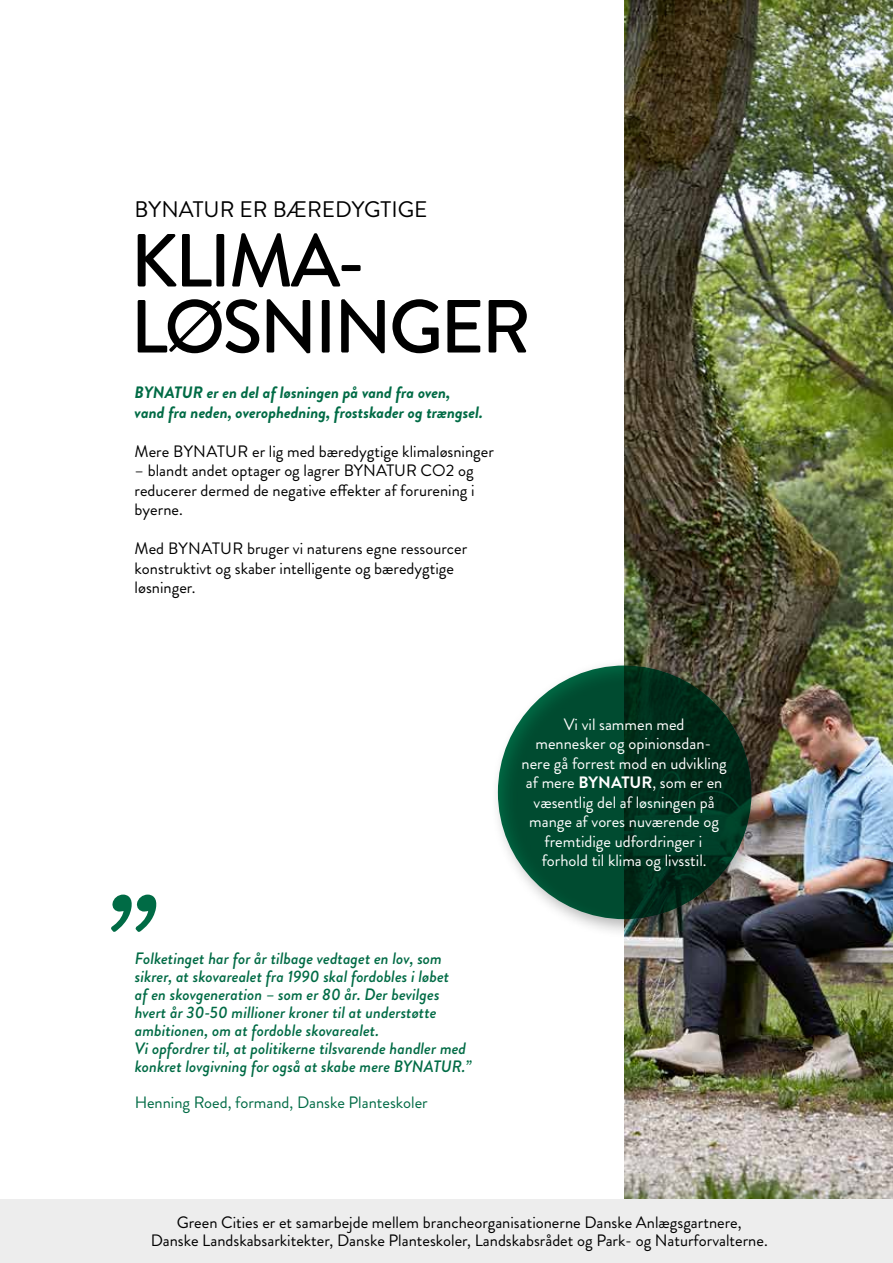
<style>
.page{position:relative;width:893px;height:1263px;background:#fff}
.page>*{position:absolute;margin:0;border:0;box-sizing:border-box;transform-origin:0 0}
.t1{font:italic 700 127.5px "Brandon Grotesque";color:#006b45}
.t2{font:500 75px/66px "Brandon Grotesque";letter-spacing:-.04em;color:#000}
.t3{font:22.5px "Brandon Grotesque";color:#000}
.t4{font:16.5px/19.5px "Brandon Grotesque";color:#000;text-align:justify}
.t5{font:italic 500 16.5px/18px "Brandon Grotesque";color:#006b45}
.t6{font:16.5px/19.5px "Brandon Grotesque";color:#fff;text-align:center}
.t7{font:italic 700 16.5px/19.5px "Brandon Grotesque";color:#006b45}
.t8{font:16.5px "Brandon Grotesque";color:#006b45}
.s1{font-weight:700}
</style>
<div class="page">
<img style="left:625px;top:0;width:268px;height:1199px">
<div style="left:490px;top:657px;width:282px;height:282px;background:#000;opacity:.3"></div>
<svg style="left:498px;top:665px;width:253px;height:254px;background:#003e27"></svg>
<div style="left:0;top:1199px;width:893px;height:64px;background:#ededed"></div>
<h3 class="t3" style="left:135px;top:194px;width:294px">BYNATUR ER BÆREDYGTIGE</h3>
<h2 class="t2" style="left:130px;top:229px;width:402px">KLIMA-<br>LØSNINGER</h2>
<p class="t7" style="left:135px;top:383px;width:350px">BYNATUR er en del af løsningen på vand fra oven, vand fra neden, overophedning, frostskader og trængsel.</p>
<p class="t4" style="left:135px;top:441px;width:361px">Mere BYNATUR er lig med bæredygtige klimaløsninger</p>
<p class="t4" style="left:135px;top:461px;width:341px">– blandt andet optager og lagrer BYNATUR CO2 og reducerer dermed de negative effekter af forurening i byerne.</p>
<p class="t4" style="left:135px;top:539px;width:334px;text-align:left">Med BYNATUR bruger vi naturens egne ressourcer konstruktivt og skaber intelligente og bæredygtige løsninger.</p>
<h1 class="t1" style="left:95px;top:852px;width:83px">”</h1>
<p class="t5" style="left:135px;top:949px;width:338px">Folketinget har for år tilbage vedtaget en lov, som sikrer, at skovarealet fra 1990 skal fordobles i løbet<br>af en skovgeneration – som er 80 år. Der bevilges hvert år 30-50 millioner kroner til at understøtte ambitionen, om at fordoble skovarealet.<br>Vi opfordrer til, at politikerne tilsvarende handler med konkret lovgivning for også at skabe mere BYNATUR.”</p>
<p class="t8" style="left:135px;top:1091px;width:294px">Henning Roed, formand, Danske Planteskoler</p>
<p class="t6" style="left:521px;top:715px;width:207px">Vi vil sammen med<br>mennesker og opinionsdan&shy;nere gå forrest mod en udvikling af mere <span class="s1">BYNATUR</span>, som er en væsentlig del af løsningen på mange af vores nuværende og fremtidige udfordringer i forhold til klima og livsstil.</p>
<p class="t4" style="left:151px;top:1213px;width:618px;line-height:18px;text-align:center">Green Cities er et samarbejde mellem brancheorganisationerne Danske Anlægsgartnere,<br>Danske Landskabsarkitekter, Danske Planteskoler, Landskabsrådet og Park- og Naturforvalterne.</p>
</div>
